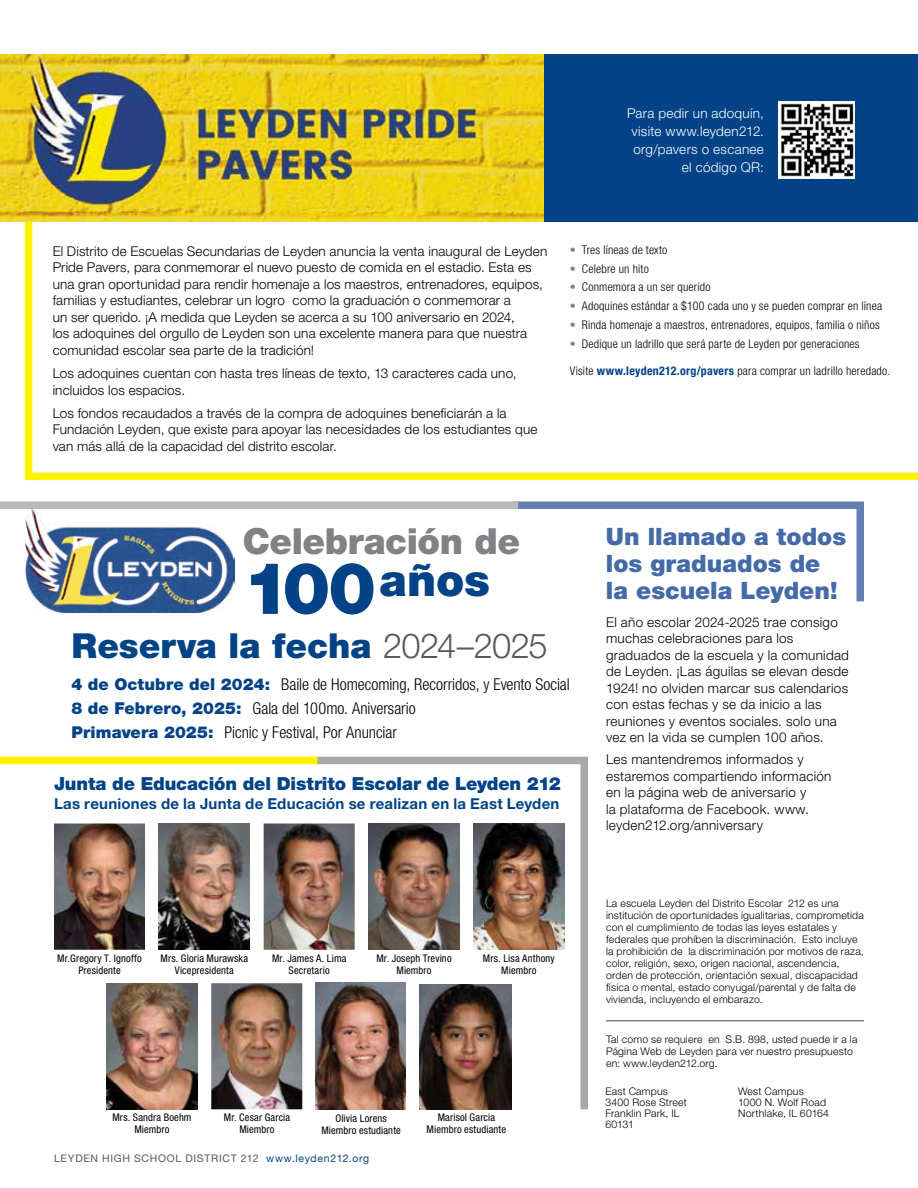
<style>
.page{position:relative;width:918px;height:1188px;background:#fff}
.page>*{position:absolute;margin:0;border:0;box-sizing:border-box;transform-origin:0 0}
.t1{font:900 45px "Helvetica Neue LT Std";color:#014386}
.t2{font:900 36px "Helvetica Neue LT Std";letter-spacing:-.01em;color:#808285}
.t3{font:900 34.5px "Helvetica Neue LT Std";color:#014386}
.t4{font:900 24px/27px "Helvetica Neue LT Std";color:#456aa9}
.t5{font:900 18px "Helvetica Neue LT Std";letter-spacing:-.01em;color:#014386}
.t6{font:300 condensed 16.35px/24px "Helvetica Neue LT Std";letter-spacing:-.005em;color:#000}
.t7{font:700 15px "Helvetica Neue LT Std";letter-spacing:.015em;color:#014386}
.t8{font:300 13.5px/16.5px "Helvetica Neue LT Std";letter-spacing:.01em;color:#000}
.t9{font:300 13.5px/18px "Helvetica Neue LT Std";letter-spacing:.02em;color:#fff;text-align:right}
.t10{font:300 condensed 12px "Helvetica Neue LT Std";letter-spacing:.02em;color:#000}
.t11{font:300 10.5px/12px "Helvetica Neue LT Std";letter-spacing:.02em;color:#000}
.t12{font:condensed 10.5px/12px "Helvetica Neue LT Std";letter-spacing:.015em;color:#000;text-align:center}
.t13{font:10.5px "Helvetica Neue LT Std";letter-spacing:.065em;color:#58595b}
.s1{color:#808285}
.s2{font-weight:700;color:#014386}
.s3{font-size:72px}
.s4{font-weight:300;color:#58595b}
.s5{font-weight:900;font-stretch:normal;color:#014386}
.s6{color:#014386}
</style>
<div class="page">
<svg style="left:21px;top:221px;width:897px;height:260px"></svg>
<img style="left:0;top:54px;width:545px;height:167px">
<div style="left:545px;top:54px;width:373px;height:167px;background:#014386"></div>
<svg style="left:518px;top:501px;width:346px;height:101px"></svg>
<div style="left:0;top:501px;width:518px;height:8px;background:#b8babc"></div>
<img style="left:26px;top:507px;width:208px;height:105px">
<img style="left:779px;top:102px;width:76px;height:76px">
<svg style="left:308px;top:756px;width:280px;height:354px"></svg>
<div style="left:0;top:757px;width:318px;height:7px;background:#fff200"></div>
<img style="left:54px;top:824px;width:91px;height:126px">
<img style="left:211px;top:983px;width:91px;height:126px">
<img style="left:368px;top:824px;width:92px;height:126px">
<img style="left:473px;top:824px;width:91px;height:126px">
<img style="left:106px;top:983px;width:91px;height:126px">
<img style="left:264px;top:824px;width:91px;height:126px">
<img style="left:159px;top:824px;width:91px;height:126px">
<hr style="left:606px;top:1020px;width:258px;height:1px;background:#808285">
<img style="left:316px;top:982px;width:90px;height:127px">
<img style="left:420px;top:984px;width:92px;height:125px">
<p class="t9" style="left:627px;top:104px;width:138px">Para pedir un adoquín, visite www.leyden212. org/pavers o escanee el código QR:</p>
<p class="t8" style="left:53px;top:242px;width:496px">El Distrito de Escuelas Secundarias de Leyden anuncia la venta inaugural de Leyden Pride Pavers, para conmemorar el nuevo puesto de comida en el estadio. Esta es una gran oportunidad para rendir homenaje a los maestros, entrenadores, equipos, familias y estudiantes, celebrar un logro como la graduación o conmemorar a<br>un ser querido. ¡A medida que Leyden se acerca a su 100 aniversario en 2024,<br>los adoquines del orgullo de Leyden son una excelente manera para que nuestra comunidad escolar sea parte de la tradición!</p>
<p class="t8" style="left:53px;top:365px;width:465px">Los adoquines cuentan con hasta tres líneas de texto, 13 caracteres cada uno, incluidos los espacios.</p>
<p class="t8" style="left:53px;top:404px;width:486px">Los fondos recaudados a través de la compra de adoquines beneficiarán a la<br>Fundación Leyden, que existe para apoyar las necesidades de los estudiantes que van más allá de la capacidad del distrito escolar.</p>
<p class="t10" style="left:570px;top:243px;width:99px"><span class="s1">•</span> Tres líneas de texto</p>
<p class="t10" style="left:570px;top:261px;width:81px"><span class="s1">•</span> Celebre un hito</p>
<p class="t10" style="left:570px;top:280px;width:142px"><span class="s1">•</span> Conmemora a un ser querido</p>
<p class="t10" style="left:570px;top:299px;width:314px"><span class="s1">•</span> Adoquines estándar a $100 cada uno y se pueden comprar en línea</p>
<p class="t10" style="left:570px;top:318px;width:312px"><span class="s1">•</span> Rinda homenaje a maestros, entrenadores, equipos, familia o niños</p>
<p class="t10" style="left:570px;top:337px;width:291px"><span class="s1">•</span> Dedique un ladrillo que será parte de Leyden por generaciones</p>
<p class="t10" style="left:570px;top:364px;width:322px">Visite <span class="s2">www.leyden212.org/pavers</span> para comprar un ladrillo heredado.</p>
<h2 class="t2" style="left:243px;top:520px;width:279px">Celebración de</h2>
<h1 class="t1" style="left:243px;top:553px;width:249px"><span class="s3">100</span>años</h1>
<h3 class="t4" style="left:606px;top:523px;width:242px">Un llamado a todos los graduados de la escuela Leyden!</h3>
<h3 class="t3" style="left:72px;top:625px;width:478px">Reserva la fecha <span class="s4">2024–2025</span></h3>
<p class="t6" style="left:72px;top:672px;width:500px"><span class="s5">4 de Octubre del 2024:</span> Baile de Homecoming, Recorridos, y Evento Social<br><span class="s5">8 de Febrero, 2025:</span> Gala del 100mo. Aniversario<br><span class="s5">Primavera 2025:</span> Picnic y Festival, Por Anunciar</p>
<h3 class="t5" style="left:54px;top:773px;width:508px">Junta de Educación del Distrito Escolar de Leyden 212</h3>
<p class="t7" style="left:54px;top:794px;width:507px">Las reuniones de la Junta de Educación se realizan en la East Leyden</p>
<p class="t12" style="left:57px;top:952px;width:86px">Mr.Gregory T. Ignoffo<br>Presidente</p>
<p class="t12" style="left:160px;top:952px;width:89px">Mrs. Gloria Murawska<br>Vicepresidenta</p>
<p class="t12" style="left:272px;top:952px;width:76px">Mr. James A. Lima<br>Secretario</p>
<p class="t12" style="left:376px;top:952px;width:77px">Mr. Joseph Trevino<br>Miembro</p>
<p class="t12" style="left:483px;top:952px;width:73px">Mrs. Lisa Anthony<br>Miembro</p>
<p class="t12" style="left:112px;top:1112px;width:81px">Mrs. Sandra Boehm<br>Miembro</p>
<p class="t12" style="left:224px;top:1112px;width:68px">Mr. Cesar Garcia<br>Miembro</p>
<p class="t12" style="left:321px;top:1112px;width:81px">Olivia Lorens<br>Miembro estudiante</p>
<p class="t12" style="left:427px;top:1112px;width:81px">Marisol Garcia<br>Miembro estudiante</p>
<p class="t13" style="left:54px;top:1152px;width:317px">LEYDEN HIGH SCHOOL DISTRICT 212 <span class="s6">www.leyden212.org</span></p>
<p class="t8" style="left:606px;top:613px;width:244px">El año escolar 2024-2025 trae consigo muchas celebraciones para los graduados de la escuela y la comunidad de Leyden. ¡Las águilas se elevan desde 1924! no olviden marcar sus calendarios con estas fechas y se da inicio a las reuniones y eventos sociales. solo una vez en la vida se cumplen 100 años.</p>
<p class="t8" style="left:606px;top:751px;width:227px">Les mantendremos informados y estaremos compartiendo información en la página web de aniversario y<br>la plataforma de Facebook. www. leyden212.org/anniversary</p>
<p class="t11" style="left:606px;top:897px;width:259px">La escuela Leyden del Distrito Escolar 212 es una institución de oportunidades igualitarias, comprometida con el cumplimiento de todas las leyes estatales y federales que prohíben la discriminación. Esto incluye la prohibición de la discriminación por motivos de raza, color, religión, sexo, origen nacional, ascendencia, orden de protección, orientación sexual, discapacidad física o mental, estado conyugal/parental y de falta de vivienda, incluyendo el embarazo.</p>
<p class="t11" style="left:606px;top:1033px;width:253px">Tal como se requiere en S.B. 898, usted puede ir a la<br>Página Web de Leyden para ver nuestro presupuesto en: www.leyden212.org.</p>
<p class="t11" style="left:605px;top:1085px;width:83px;line-height:11.2px">East Campus<br>3400 Rose Street<br>Franklin Park, IL<br>60131</p>
<p class="t11" style="left:738px;top:1085px;width:92px;line-height:11.2px">West Campus<br>1000 N. Wolf Road<br>Northlake, IL 60164</p>
</div>
